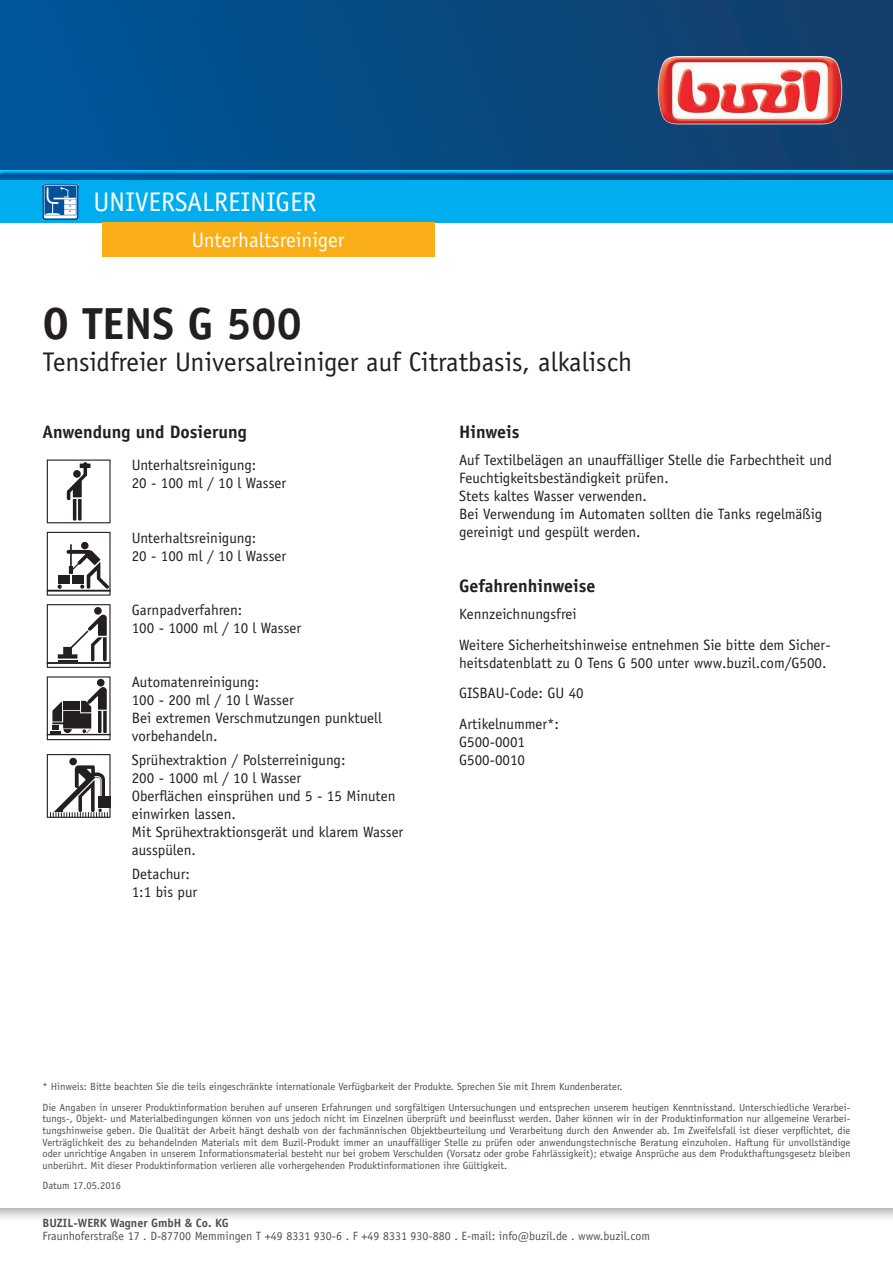
<style>
.page{position:relative;width:893px;height:1263px;background:#fff}
.page>*{position:absolute;margin:0;border:0;box-sizing:border-box;transform-origin:0 0}
.t1{font:700 45px "Officina Sans Std";color:#231f20}
.t2{font:27px "Officina Sans Std";color:#231f20}
.t3{font:27px "Officina Sans Std";color:#fff}
.t4{font:21px "Officina Sans Std";color:#fff}
.t5{font:700 18px "Officina Sans Std";color:#231f20}
.t6{font:15px/18px "Officina Sans Std";color:#231f20}
.t7{font:12px "Officina Sans Std";color:#4e5151}
.t8{font:700 12px "Officina Sans Std";color:#4e5151}
.t9{font:10.5px/11.7px "Officina Sans Std";color:#4e5151}
</style>
<div class="page">
<div style="left:0;top:0;width:893px;height:180px;background:linear-gradient(to right,#00569a,#143e69)"></div>
<img style="left:658px;top:56px;width:184px;height:68px">
<svg style="left:0;top:1209px;width:893px;height:9px;background:#d9dadc"></svg>
<div style="left:0;top:169px;width:893px;height:6px;background:#015599;opacity:.75"></div>
<div style="left:0;top:180px;width:893px;height:43px;background:#00aeef"></div>
<img style="left:43px;top:184px;width:35px;height:36px">
<svg style="left:44px;top:185px;width:35px;height:33px"></svg>
<div style="left:102px;top:223px;width:333px;height:34px;background:#faaf18"></div>
<svg style="left:47px;top:459px;width:64px;height:64px"></svg>
<svg style="left:47px;top:532px;width:64px;height:64px"></svg>
<svg style="left:47px;top:604px;width:64px;height:64px"></svg>
<svg style="left:47px;top:676px;width:64px;height:64px"></svg>
<svg style="left:47px;top:754px;width:64px;height:64px"></svg>
<h2 class="t3" style="left:94px;top:186px;width:225px">Universalreiniger</h2>
<h3 class="t4" style="left:192px;top:227px;width:154px">Unterhaltsreiniger</h3>
<h1 class="t1" style="left:43px;top:295px;width:261px">O TENS G 500</h1>
<h2 class="t2" style="left:43px;top:346px;width:591px">Tensidfreier Universalreiniger auf Citratbasis, alkalisch</h2>
<h3 class="t5" style="left:43px;top:421px;width:206px">Anwendung und Dosierung</h3>
<h3 class="t6" style="left:132px;top:456px;width:156px">Unterhaltsreinigung:<br>20 - 100 ml / 10 l Wasser</h3>
<h3 class="t6" style="left:132px;top:529px;width:156px">Unterhaltsreinigung:<br>20 - 100 ml / 10 l Wasser</h3>
<h3 class="t6" style="left:132px;top:601px;width:171px">Garnpadverfahren:<br>100 - 1000 ml / 10 l Wasser</h3>
<h3 class="t6" style="left:132px;top:673px;width:252px">Automatenreinigung:<br>100 - 200 ml / 10 l Wasser<br>Bei extremen Verschmutzungen punktuell vorbehandeln.</h3>
<h3 class="t6" style="left:132px;top:751px;width:273px">Sprühextraktion / Polsterreinigung:<br>200 - 1000 ml / 10 l Wasser<br>Oberflächen einsprühen und 5 - 15 Minuten einwirken lassen.<br>Mit Sprühextraktionsgerät und klarem Wasser ausspülen.</h3>
<h3 class="t6" style="left:132px;top:864px;width:67px">Detachur:<br>1:1 bis pur</h3>
<h3 class="t5" style="left:459px;top:421px;width:62px">Hinweis</h3>
<h3 class="t6" style="left:459px;top:451px;width:374px">Auf Textilbelägen an unauffälliger Stelle die Farbechtheit und Feuchtigkeitsbeständigkeit prüfen.<br>Stets kaltes Wasser verwenden.<br>Bei Verwendung im Automaten sollten die Tanks regelmäßig gereinigt und gespült werden.</h3>
<h3 class="t5" style="left:459px;top:575px;width:138px">Gefahrenhinweise</h3>
<h3 class="t6" style="left:459px;top:598px;width:373px;line-height:30.8px">Kennzeichnungsfrei<br>Weitere Sicherheitshinweise entnehmen Sie bitte dem Sicher-</h3>
<h3 class="t6" style="left:459px;top:647px;width:369px;line-height:30.8px">heitsdatenblatt zu O Tens G 500 unter www.buzil.com/G500.<br>GIS BAU-Code: GU 40<br>Artikelnummer*:</h3>
<h3 class="t6" style="left:459px;top:733px;width:67px">G500-0001<br>G500-0010</h3>
<p class="t9" style="left:43px;top:1077px;width:809px;line-height:20.2px">* Hinweis: Bitte beachten Sie die teils eingeschränkte internationale Verfügbarkeit der Produkte. Sprechen Sie mit Ihrem Kundenberater.<br>Die Angaben in unserer Produktinformation beruhen auf unseren Erfahrungen und sorgfältigen Untersuchungen und entsprechen unserem heutigen Kenntnisstand. Unterschiedliche Verarbei-</p>
<p class="t9" style="left:43px;top:1113px;width:809px;text-align:justify">tungs-, Objekt- und Materialbedingungen können von uns jedoch nicht im Einzelnen überprüft und beeinflusst werden. Daher können wir in der Produktinformation nur allgemeine Verarbei&shy;tungshinweise geben. Die Qualität der Arbeit hängt deshalb von der fachmännischen Objektbeurteilung und Verarbeitung durch den Anwender ab. Im Zweifelsfall ist dieser verpflichtet, die Verträglichkeit des zu behandelnden Materials mit dem Buzil-Produkt immer an unauffälliger Stelle zu prüfen oder anwendungstechnische Beratung einzuholen. Haftung für unvollständige oder unrichtige Angaben in unserem Informationsmaterial besteht nur bei grobem Verschulden (Vorsatz oder grobe Fahrlässigkeit); etwaige Ansprüche aus dem Produkthaftungsgesetz bleiben unberührt. Mit dieser Produktinformation verlieren alle vorhergehenden Produktinformationen ihre Gültigkeit.</p>
<p class="t9" style="left:43px;top:1180px;width:80px">Datum 17.05.2016</p>
<p class="t8" style="left:43px;top:1215px;width:188px">BUZIL-WERK Wagner GmbH &amp; Co. KG</p>
<p class="t7" style="left:43px;top:1229px;width:609px">Fraunhoferstraße 17 . D-87700 Memmingen T +49 8331 930-6 . F +49 8331 930-880 . E-mail: info@buzil.de . www.buzil.com</p>
</div>
